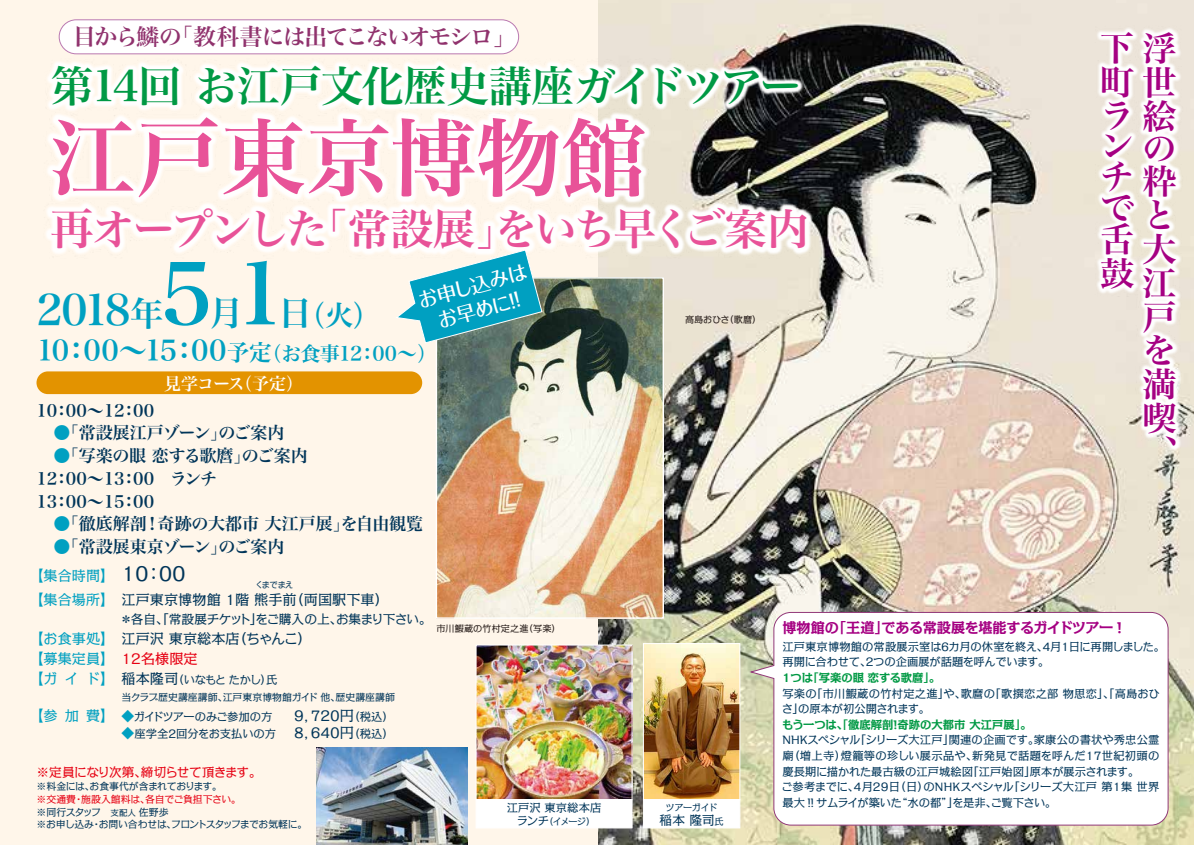
<style>
.page{position:relative;width:1194px;height:845px;background:#fff}
.page>*{position:absolute;margin:0;border:0;box-sizing:border-box;transform-origin:0 0}
.t1{font:85px "Hira Min Pro W6";color:#e85298}
.t2{font:85px "Hira Min Std W6";color:#00a0c1}
.t3{font:42.5px "Hira Min Pro W6";letter-spacing:-.07em;color:#e85298}
.t4{font:42.5px "Hira Min Std W6";letter-spacing:-.03em;color:#094}
.t5{font:42.5px "Hira Min Std W6";color:#00a0c1}
.t6{font:34px/33.8px "Hira Min Pro W6";color:#a50082;text-align:justify}
.t7{font:34px "Hira Min Std W6";color:#00a0c1}
.t8{font:28.3px/35.1px "Hira Min Std W6";letter-spacing:-.025em;color:#00a0c1}
.t9{font:22.7px "Hira Min Std W6";letter-spacing:-.065em;color:#90326d}
.t10{font:19.8px "Kakumin Pro";color:#003559}
.t11{font:500 19.5px/24.8px "Folk Pro";color:#fff;text-align:center}
.t12{font:17px/22.7px "Hira Min Std W6";color:#003559}
.t13{font:17px "Hira Min Std W6";letter-spacing:-.05em;color:#fff}
.t14{font:14.2px/19.8px "Kakumin Pro";color:#003559}
.t15{font:700 14.2px "Kakumin Pro";letter-spacing:-.03em;color:#a50082}
.t16{font:14.2px "Kakumin Pro";color:#00a0c1}
.t17{font:12.8px "Kakumin Pro";letter-spacing:-.045em;color:#003559}
.t18{font:12.8px "Kakumin Pro";letter-spacing:-.06em;color:#e60012}
.t19{font:11.3px/15.6px "Kakumin Pro";color:#003559}
.t20{font:11.3px/15.6px "Kakumin Pro";letter-spacing:-.025em;color:#003559}
.t21{font:700 11.3px "Kakumin Pro";color:#094}
.t22{font:11.3px "Kakumin Pro";letter-spacing:-.055em;color:#003559}
.t23{font:9.9px/12.8px "Kakumin Pro";letter-spacing:-.02em;color:#003559}
.t24{font:9.9px "Kakumin Pro";color:#003559}
.t25{font:9.2px "Kakumin Pro";color:#221815}
.t26{font:9.2px "Kakumin Pro";letter-spacing:-.06em;color:#003559}
.t27{font:8.5px "Kakumin Pro";letter-spacing:-.09em;color:#003559}
.s1{font-size:34px}
.s2{font-size:22.7px}
.s3{font-size:19.8px}
.s4{color:#00a0c1}
.s5{color:#e60012}
.s6{font-size:14.2px;color:#00a0c1}
.s7{font-size:14.2px}
.s8{font-size:12.8px;color:#00a0c1}
.s9{font-size:11.3px}
.s10{font-size:8.5px}
.s11{font-size:9.2px}
</style>
<div class="page">
<div style="left:0;top:0;width:1193px;height:845px;background:#fff6ea"></div>
<img style="left:598px;top:0;width:595px;height:845px">
<img style="left:437px;top:301px;width:225px;height:316px">
<div style="left:435px;top:277px;width:229px;height:342px;border:1px solid #fff"></div>
<img style="left:1060px;top:0;width:133px;height:492px">
<img style="left:46px;top:74px;width:803px;height:227px">
<img style="left:46px;top:24px;width:795px;height:134px">
<div style="left:59px;top:20px;width:459px;height:34px;background:#fff;border-radius:17px"></div>
<div style="left:59px;top:19px;width:460px;height:35px;border:1px solid #ba79b1;border-radius:17px"></div>
<img style="left:645px;top:645px;width:93px;height:153px">
<div style="left:643px;top:643px;width:97px;height:157px;border:1px solid #fff"></div>
<div style="left:643px;top:799px;width:97px;height:29px;background:#fff"></div>
<div style="left:36px;top:371px;width:386px;height:23px;background:#e39300;border-radius:11px"></div>
<svg style="left:748px;top:612px;width:420px;height:214px;background:#faf9f8"></svg>
<svg style="left:395px;top:249px;width:148px;height:95px"></svg>
<img style="left:478px;top:646px;width:152px;height:152px">
<div style="left:476px;top:644px;width:156px;height:156px;border:1px solid #fff"></div>
<div style="left:476px;top:799px;width:156px;height:29px;background:#fff"></div>
<img style="left:316px;top:747px;width:151px;height:98px">
<h3 class="t9" style="left:73px;top:20px;width:444px">目から鱗の「教科書には出てこないオモシロ」</h3>
<h2 class="t4" style="left:51px;top:55px;width:752px">第14回 お江戸文化歴史講座ガイドツアー</h2>
<h1 class="t1" style="left:51px;top:83px;width:597px">江戸東京博物館</h1>
<h2 class="t3" style="left:51px;top:191px;width:760px">再オープンした「常設展」をいち早くご案内</h2>
<h1 class="t2" style="left:160px;top:232px;width:127px">5 1</h1>
<h3 class="t11" style="left:414px;top:286px;width:114px;rotate:-15deg">お申し込みはお早めに！！</h3>
<h2 class="t5" style="left:36px;top:279px;width:129px">2018<span class="s1">年</span></h2>
<h3 class="t7" style="left:209px;top:289px;width:36px">月</h3>
<h3 class="t8" style="left:36px;top:298px;width:402px;text-indent:241px"><span class="s1">日</span>（火）<br>10：00～15：00<span class="s2">予定</span><span class="s3">（お食事12：00～）</span></h3>
<h3 class="t13" style="left:164px;top:371px;width:141px">見学コース（予定）</h3>
<h3 class="t12" style="left:36px;top:399px;width:119px">10：00～12：00</h3>
<h3 class="t12" style="left:53px;top:422px;width:232px"><span class="s4">●</span>「常設展江戸ゾーン」のご案内</h3>
<h3 class="t12" style="left:36px;top:444px;width:273px;text-indent:17px"><span class="s4">●</span>「写楽の眼 恋する歌麿」のご案内<br>12：00～13：00　ランチ<br>13：00～15：00</h3>
<h3 class="t12" style="left:53px;top:512px;width:371px"><span class="s4">●</span>「徹底解剖！奇跡の大都市 大江戸展」を自由観覧</h3>
<h3 class="t12" style="left:53px;top:535px;width:232px"><span class="s4">●</span>「常設展東京ゾーン」のご案内</h3>
<p class="t25" style="left:685px;top:312px;width:78px">高島おひさ（歌麿）</p>
<h3 class="t6" style="left:1099px;top:29px;width:78px">下浮町世ラ絵</h3>
<h3 class="t6" style="left:1099px;top:127px;width:35px;line-height:32px">ンチで舌鼓</h3>
<h3 class="t6" style="left:1142px;top:129px;width:35px;text-align:left">の粋と大江戸を満喫、</h3>
<p class="t16" style="left:29px;top:565px;width:87px">【集合時間】</p>
<h3 class="t10" style="left:122px;top:558px;width:66px">10：00</h3>
<p class="t27" style="left:255px;top:578px;width:40px">くまでまえ</p>
<p class="t14" style="left:29px;top:588px;width:361px"><span class="s4">【集合場所】</span> 江戸東京博物館 1階 熊手前（両国駅下車）</p>
<p class="t17" style="left:120px;top:609px;width:313px">＊各自、「常設展チケット」をご購入の上、お集まり下さい。</p>
<p class="t14" style="left:29px;top:627px;width:284px"><span class="s4">【お食事処】</span>江戸沢 東京総本店（ちゃんこ）<span class="s4">【募集定員】</span> <span class="s5">12名様限定</span></p>
<p class="t19" style="left:29px;top:670px;width:249px"><span class="s6">【ガイド】</span><span class="s7">稲本隆司</span>（いなもと たかし）氏</p>
<p class="t24" style="left:122px;top:690px;width:275px">当クラブ歴史講座講師、江戸東京博物館ガイド 他、歴史講座講師</p>
<p class="t22" style="left:29px;top:707px;width:244px"><span class="s6">【参加費】</span> <span class="s8">◆</span>ガイドツアーのみご参加の方</p>
<p class="t14" style="left:294px;top:704px;width:101px">9，720円<span class="s9">（税込）</span></p>
<p class="t19" style="left:122px;top:724px;width:274px"><span class="s8">◆</span>座学全2回分をお支払いの方 <span class="s7">8，640円</span>（税込）</p>
<p class="t18" style="left:36px;top:762px;width:227px">※定員になり次第、締切らせて頂きます。</p>
<p class="t23" style="left:36px;top:779px;width:187px">※料金には、お食事代が含まれております。</p>
<p class="t23" style="left:36px;top:791px;width:272px"><span class="s5">※交通費・施設入館料は、各自でご負担下さい。<br></span>※同行スタッフ　<span class="s10">支配人</span> 佐野歩<br>※お申し込み・お問い合わせは、フロントスタッフまでお気軽に。</p>
<p class="t25" style="left:436px;top:621px;width:126px">市川鰕蔵の竹村定之進（写楽）</p>
<p class="t19" style="left:507px;top:799px;width:96px">江戸沢 東京総本店</p>
<p class="t26" style="left:517px;top:814px;width:80px"><span class="s9">ランチ</span>（イメージ）</p>
<p class="t26" style="left:665px;top:800px;width:54px">ツアーガイド</p>
<p class="t17" style="left:659px;top:810px;width:65px">稲本 隆司<span class="s11">氏</span></p>
<p class="t15" style="left:782px;top:617px;width:345px">博物館の「王道」である常設展を堪能するガイドツアー！</p>
<p class="t20" style="left:782px;top:637px;width:384px">江戸東京博物館の常設展示室は６カ月の休室を終え、４月１日に再開しました。再開に合わせて、2つの企画展が話題を呼んでいます。</p>
<p class="t21" style="left:780px;top:668px;width:161px">１つは「写楽の眼 恋する歌麿」。</p>
<p class="t19" style="left:781px;top:684px;width:379px">写楽の「市川鰕蔵の竹村定之進」や、歌麿の「歌撰恋之部 物思恋」、「高島おひさ」の原本が初公開されます。</p>
<p class="t21" style="left:782px;top:715px;width:251px">もう一つは、「徹底解剖！奇跡の大都市 大江戸展」。</p>
<p class="t19" style="left:781px;top:731px;width:380px">ＮＨＫスペシャル「シリーズ大江戸」関連の企画です。家康公の書状や秀忠公霊廟（増上寺）燈籠等の珍しい展示品や、新発見で話題を呼んだ17世紀初頭の慶長期に描かれた最古級の江戸城絵図「江戸始図」原本が展示されます。<br>ご参考までに、４月29日（日）のＮＨＫスペシャル「シリーズ大江戸 第１集 世界最大‼サムライが築いた“水の都”」を是非、ご覧下さい。</p>
</div>
